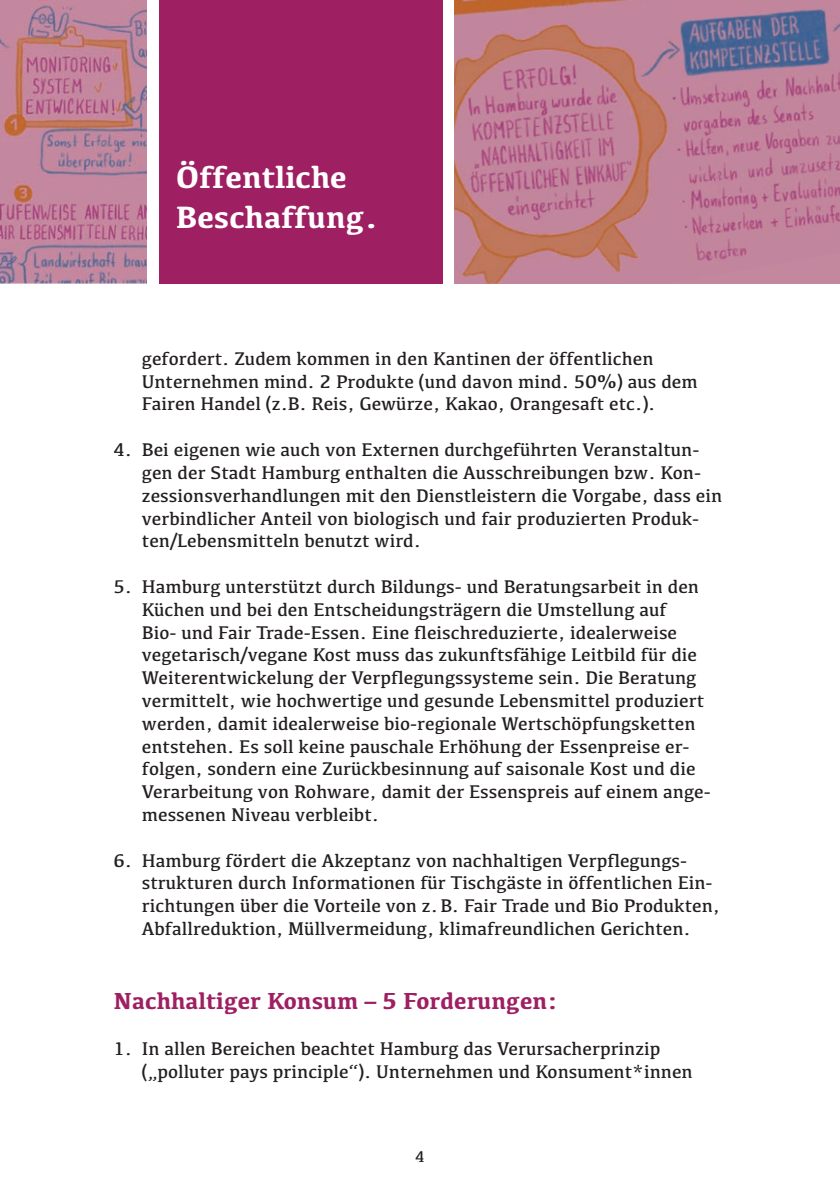
<style>
.page{position:relative;width:840px;height:1191px;background:#fff}
.page>*{position:absolute;margin:0;border:0;box-sizing:border-box;transform-origin:0 0}
.t1{font:700 32px/40px "Kefa";color:#fff}
.t2{font:700 24px "Kefa";color:#9e1f62}
.t3{font:19px/22.8px "Kefa";color:#231f20}
.t4{font:16px "Kefa";color:#231f20}
</style>
<div class="page">
<img style="left:0;top:0;width:147px;height:142px">
<img style="left:0;top:142px;width:147px;height:141px">
<div style="left:159px;top:0;width:283px;height:283px;background:#9e1f62"></div>
<img style="left:454px;top:0;width:248px;height:158px">
<img style="left:702px;top:0;width:137px;height:273px">
<img style="left:454px;top:158px;width:272px;height:125px">
<h1 class="t1" style="left:176px;top:155px;width:204px">Öffentliche<br>Beschaffung.</h1>
<p class="t3" style="left:142px;top:346px;width:557px">gefordert. Zudem kommen in den Kantinen der öffentlichen<br>Unternehmen mind. 2 Produkte (und davon mind. 50%) aus dem<br>Fairen Handel (z.B. Reis, Gewürze, Kakao, Orangesaft etc.).</p>
<p class="t3" style="left:142px;top:438px;width:581px;text-indent:-28px">4. Bei eigenen wie auch von Externen durchgeführten Veranstaltun&shy;gen der Stadt Hamburg enthalten die Ausschreibungen bzw. Kon&shy;zessionsverhandlungen mit den Dienstleistern die Vorgabe, dass ein verbindlicher Anteil von biologisch und fair produzierten Produk&shy;ten/Lebensmitteln benutzt wird.</p>
<p class="t3" style="left:142px;top:574px;width:570px;text-indent:-28px">5. Hamburg unterstützt durch Bildungs- und Beratungsarbeit in den Küchen und bei den Entscheidungsträgern die Umstellung auf<br>Bio- und Fair Trade-Essen. Eine fleischreduzierte, idealerweise vegetarisch/vegane Kost muss das zukunftsfähige Leitbild für die Weiterentwickelung der Verpflegungssysteme sein. Die Beratung vermittelt, wie hochwertige und gesunde Lebensmittel produziert werden, damit idealerweise bio-regionale Wertschöpfungsketten entstehen. Es soll keine pauschale Erhöhung der Essenpreise er&shy;folgen, sondern eine Zurückbesinnung auf saisonale Kost und die Verarbeitung von Rohware, damit der Essenspreis auf einem ange&shy;messenen Niveau verbleibt.</p>
<p class="t3" style="left:142px;top:848px;width:579px;text-indent:-28px">6. Hamburg fördert die Akzeptanz von nachhaltigen Verpflegungs&shy;strukturen durch Informationen für Tischgäste in öffentlichen Ein&shy;richtungen über die Vorteile von z. B. Fair Trade und Bio Produkten, Abfallreduktion, Müllvermeidung, klimafreundlichen Gerichten.</p>
<p class="t2" style="left:113px;top:985px;width:446px">Nachhaltiger Konsum – 5 Forderungen:</p>
<p class="t3" style="left:142px;top:1036px;width:552px;text-indent:-28px">1. In allen Bereichen beachtet Hamburg das Verursacherprinzip („polluter pays principle“). Unternehmen und Konsument*innen</p>
<p class="t4" style="left:415px;top:1147px;width:11px">4</p>
</div>
